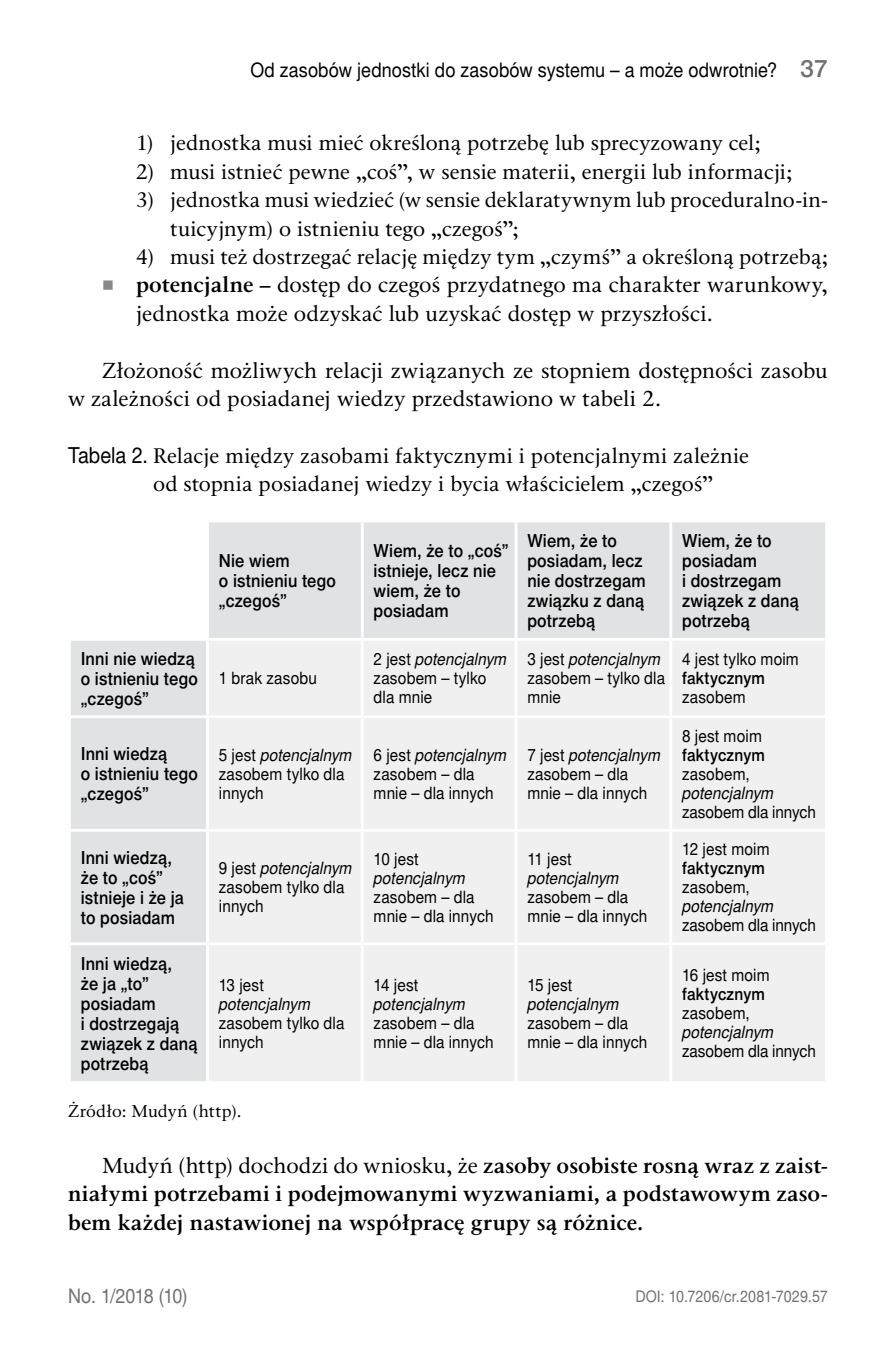
<style>
.page{position:relative;width:896px;height:1361px;background:#fff}
.page>*{position:absolute;margin:0;border:0;box-sizing:border-box;transform-origin:0 0}
.t1{font:21.6px/28.4px "Classic EFN";letter-spacing:.005em;color:#000}
.t2{font:700 21.6px/28.4px "Classic EFN";color:#000;text-align:justify}
.t3{font:21px/28.4px "Classic EFN";color:#000}
.t4{font:20px "Switzer EFN";letter-spacing:.005em;color:#000;scale:.9 1}
.t5{font:20px "Switzer EFN";letter-spacing:-.03em;color:#707172;scale:.9 1}
.t6{font:18px/20px "Switzer EFN Medium";letter-spacing:.01em;color:#000;scale:.9 1}
.t7{font:17px/19px "Switzer EFN";letter-spacing:.01em;color:#000;scale:.9 1}
.t8{font:italic 17px "Switzer EFN";letter-spacing:.01em;color:#000;scale:.9 1}
.t9{font:17px "Switzer EFN Medium";letter-spacing:.015em;color:#000;scale:.9 1}
.t10{font:17px "Classic EFN";letter-spacing:.01em;color:#000}
.t11{font:16px "Switzer EFN";letter-spacing:.005em;color:#707172;scale:.9 1}
.s1{font-family:"Switzer EFN Medium";font-size:24px;color:#707172}
.s2{font-weight:700}
.s3{font-family:"Switzer EFN";font-size:22px}
.s4{font-style:italic}
.s5{font-weight:400}
</style>
<div class="page">
<svg style="left:71px;top:522px;width:754px;height:559px;background:#e4e5e6"></svg>
<div style="left:209px;top:641px;width:616px;height:440px;background:#f0f0f1"></div>
<hr style="left:361px;top:522px;width:3px;height:116px;background:#fff">
<hr style="left:514px;top:522px;width:3px;height:116px;background:#fff">
<hr style="left:669px;top:522px;width:3px;height:116px;background:#fff">
<hr style="left:361px;top:641px;width:3px;height:74px;background:#fff">
<hr style="left:514px;top:641px;width:3px;height:74px;background:#fff">
<hr style="left:669px;top:641px;width:3px;height:74px;background:#fff">
<hr style="left:68px;top:715px;width:139px;height:3px;background:#fff">
<hr style="left:207px;top:715px;width:155px;height:3px;background:#fff">
<hr style="left:362px;top:715px;width:154px;height:3px;background:#fff">
<hr style="left:361px;top:718px;width:3px;height:111px;background:#fff">
<hr style="left:516px;top:715px;width:155px;height:3px;background:#fff">
<hr style="left:514px;top:718px;width:3px;height:111px;background:#fff">
<hr style="left:671px;top:715px;width:157px;height:3px;background:#fff">
<hr style="left:669px;top:718px;width:3px;height:111px;background:#fff">
<hr style="left:68px;top:829px;width:139px;height:2px;background:#fff">
<hr style="left:207px;top:829px;width:155px;height:2px;background:#fff">
<hr style="left:362px;top:829px;width:154px;height:2px;background:#fff">
<hr style="left:361px;top:831px;width:3px;height:111px;background:#fff">
<hr style="left:516px;top:829px;width:155px;height:2px;background:#fff">
<hr style="left:514px;top:831px;width:3px;height:111px;background:#fff">
<hr style="left:671px;top:829px;width:157px;height:2px;background:#fff">
<hr style="left:669px;top:831px;width:3px;height:111px;background:#fff">
<hr style="left:68px;top:942px;width:139px;height:3px;background:#fff">
<hr style="left:207px;top:942px;width:155px;height:3px;background:#fff">
<hr style="left:362px;top:942px;width:154px;height:3px;background:#fff">
<hr style="left:361px;top:945px;width:3px;height:136px;background:#fff">
<hr style="left:516px;top:942px;width:155px;height:3px;background:#fff">
<hr style="left:514px;top:945px;width:3px;height:136px;background:#fff">
<hr style="left:671px;top:942px;width:157px;height:3px;background:#fff">
<hr style="left:669px;top:945px;width:3px;height:136px;background:#fff">
<hr style="left:68px;top:638px;width:139px;height:3px;background:#fff">
<hr style="left:207px;top:638px;width:155px;height:3px;background:#fff">
<hr style="left:362px;top:638px;width:154px;height:3px;background:#fff">
<hr style="left:516px;top:638px;width:155px;height:3px;background:#fff">
<hr style="left:671px;top:638px;width:157px;height:3px;background:#fff">
<hr style="left:206px;top:522px;width:3px;height:116px;background:#fff">
<hr style="left:206px;top:641px;width:3px;height:74px;background:#fff">
<hr style="left:206px;top:718px;width:3px;height:111px;background:#fff">
<hr style="left:206px;top:831px;width:3px;height:111px;background:#fff">
<hr style="left:206px;top:945px;width:3px;height:136px;background:#fff">
<p class="t4" style="left:250px;top:58px;width:643px">Od zasobów jednostki do zasobów systemu – a może odwrotnie? <span class="s1">37</span></p>
<p class="t3" style="left:136px;top:130px;width:626px">1) jednostka musi mieć określoną potrzebę lub sprecyzowany cel;</p>
<p class="t3" style="left:136px;top:158px;width:657px">2) musi istnieć pewne „coś”, w sensie materii, energii lub informacji;</p>
<p class="t3" style="left:170px;top:187px;width:659px;text-indent:-34px">3) jednostka musi wiedzieć (w sensie deklaratywnym lub proceduralno-in&shy;tuicyjnym) o istnieniu tego „czegoś”;</p>
<p class="t3" style="left:136px;top:243px;width:693px">4) musi też dostrzegać relację między tym „czymś” a określoną potrzebą;</p>
<p class="t1" style="left:136px;top:272px;width:693px"><span class="s2">potencjalne –</span> dostęp do czegoś przydatnego ma charakter warunkowy, jednostka może odzyskać lub uzyskać dostęp w przyszłości.</p>
<p class="t1" style="left:68px;top:357px;width:761px;text-indent:34px">Złożoność możliwych relacji związanych ze stopniem dostępności zasobu w zależności od posiadanej wiedzy przedstawiono w tabeli 2.</p>
<p class="t3" style="left:153px;top:442px;width:597px;text-indent:-85px"><span class="s3">Tabela 2.</span> Relacje między zasobami faktycznymi i potencjalnymi zależnie od stopnia posiadanej wiedzy i bycia właścicielem „czegoś”</p>
<p class="t6" style="left:81px;top:648px;width:132px">Inni nie wiedzą o istnieniu tego „czegoś”</p>
<p class="t6" style="left:219px;top:550px;width:132px">Nie wiem<br>o istnieniu tego „czegoś”</p>
<p class="t6" style="left:374px;top:540px;width:151px">Wiem, że to „coś” istnieje, lecz nie wiem, że to posiadam</p>
<p class="t6" style="left:527px;top:530px;width:133px">Wiem, że to posiadam, lecz nie dostrzegam związku z daną potrzebą</p>
<p class="t6" style="left:682px;top:530px;width:131px">Wiem, że to posiadam<br>i dostrzegam związek z daną potrzebą</p>
<p class="t7" style="left:219px;top:668px;width:111px">1 brak zasobu</p>
<p class="t7" style="left:374px;top:649px;width:150px">2 jest <span class="s4">potencjalnym </span>zasobem – tylko dla mnie</p>
<p class="t7" style="left:527px;top:649px;width:154px">3 jest <span class="s4">potencjalnym </span>zasobem – tylko dla mnie</p>
<p class="t7" style="left:682px;top:649px;width:131px">4 jest tylko moim</p>
<p class="t9" style="left:682px;top:668px;width:94px">faktycznym</p>
<p class="t7" style="left:682px;top:687px;width:72px">zasobem</p>
<p class="t6" style="left:81px;top:743px;width:132px">Inni wiedzą<br>o istnieniu tego „czegoś”</p>
<p class="t7" style="left:219px;top:745px;width:150px">5 jest <span class="s4">potencjalnym </span>zasobem tylko dla innych</p>
<p class="t7" style="left:374px;top:745px;width:150px">6 jest <span class="s4">potencjalnym </span>zasobem – dla mnie – dla innych</p>
<p class="t7" style="left:527px;top:745px;width:150px">7 jest <span class="s4">potencjalnym </span>zasobem – dla mnie – dla innych</p>
<p class="t6" style="left:81px;top:847px;width:116px">Inni wiedzą, że to „coś” istnieje i że ja to posiadam</p>
<p class="t7" style="left:219px;top:858px;width:150px">9 jest <span class="s4">potencjalnym </span>zasobem tylko dla innych</p>
<p class="t6" style="left:81px;top:953px;width:131px">Inni wiedzą,<br>że ja „to” posiadam<br>i dostrzegają związek z daną potrzebą</p>
<p class="t7" style="left:219px;top:975px;width:51px">13 jest</p>
<p class="t8" style="left:219px;top:994px;width:103px">potencjalnym</p>
<p class="t7" style="left:219px;top:1013px;width:141px">zasobem tylko dla innych</p>
<p class="t7" style="left:374px;top:849px;width:52px">10 jest</p>
<p class="t8" style="left:374px;top:868px;width:103px">potencjalnym</p>
<p class="t7" style="left:374px;top:887px;width:135px">zasobem – dla mnie – dla innych</p>
<p class="t7" style="left:374px;top:975px;width:51px">14 jest</p>
<p class="t8" style="left:374px;top:994px;width:103px">potencjalnym</p>
<p class="t7" style="left:374px;top:1013px;width:135px">zasobem – dla mnie – dla innych</p>
<p class="t7" style="left:527px;top:849px;width:51px">11 jest</p>
<p class="t8" style="left:527px;top:868px;width:103px">potencjalnym</p>
<p class="t7" style="left:527px;top:887px;width:135px">zasobem – dla mnie – dla innych</p>
<p class="t7" style="left:527px;top:975px;width:51px">15 jest</p>
<p class="t8" style="left:527px;top:994px;width:103px">potencjalnym</p>
<p class="t7" style="left:527px;top:1013px;width:135px">zasobem – dla mnie – dla innych</p>
<p class="t7" style="left:682px;top:726px;width:90px">8 jest moim</p>
<p class="t9" style="left:682px;top:744px;width:94px">faktycznym</p>
<p class="t7" style="left:682px;top:764px;width:77px">zasobem,</p>
<p class="t8" style="left:682px;top:783px;width:103px">potencjalnym</p>
<p class="t7" style="left:682px;top:802px;width:150px">zasobem dla innych</p>
<p class="t7" style="left:682px;top:839px;width:99px">12 jest moim</p>
<p class="t9" style="left:682px;top:858px;width:94px">faktycznym</p>
<p class="t7" style="left:682px;top:877px;width:77px">zasobem,</p>
<p class="t8" style="left:682px;top:896px;width:103px">potencjalnym</p>
<p class="t7" style="left:682px;top:915px;width:150px">zasobem dla innych</p>
<p class="t7" style="left:682px;top:966px;width:99px">16 jest moim</p>
<p class="t9" style="left:682px;top:984px;width:94px">faktycznym</p>
<p class="t7" style="left:682px;top:1004px;width:77px">zasobem,</p>
<p class="t8" style="left:682px;top:1022px;width:103px">potencjalnym</p>
<p class="t7" style="left:682px;top:1042px;width:150px">zasobem dla innych</p>
<p class="t10" style="left:68px;top:1102px;width:175px">Żródło: Mudyń (http).</p>
<p class="t2" style="left:68px;top:1152px;width:761px;text-indent:34px"><span class="s5">Mudyń (http) dochodzi do wniosku, że</span> zasoby osobiste rosną wraz z zaist&shy;niałymi potrzebami i podejmowanymi wyzwaniami, a podstawowym zaso&shy;bem każdej nastawionej na współpracę grupy są różnice.</p>
<p class="t5" style="left:68px;top:1284px;width:134px">No. 1/2018 (10)</p>
<p class="t11" style="left:635px;top:1286px;width:215px">DOI: 10.7206/cr.2081-7029.57</p>
</div>
